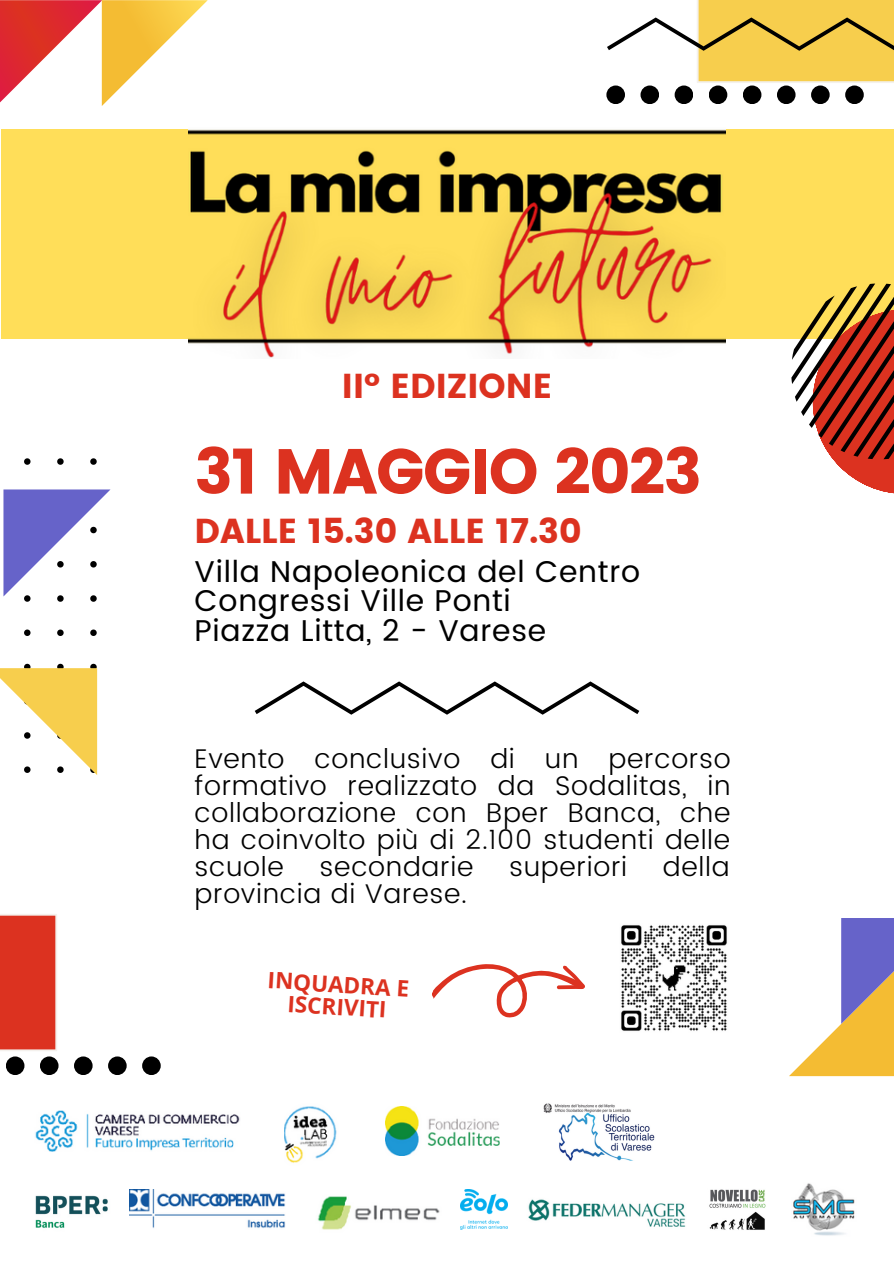
<style>
.page{position:relative;width:894px;height:1264px;background:#fff}
.page>*{position:absolute;margin:0;border:0;box-sizing:border-box;transform-origin:0 0}
.t1{font:63.45px "Poppins";letter-spacing:-.025em;color:#dc3220}
.t2{font:34.5px "Poppins";color:#dc3220}
.t3{font:30px/29.2px "Poppins";letter-spacing:.025em;color:#000}
.t4{font:300 27px/27px "Poppins";letter-spacing:.025em;color:#000;text-align:justify}
.t5{font:700 22.5px/22.5px "Open Sans";color:#dc3220;text-align:center}
</style>
<div class="page">
<div style="left:1px;top:130px;width:892px;height:209px;background:#ffde59"></div>
<svg style="left:791px;top:283px;width:102px;height:210px"></svg>
<svg style="left:0;top:0;width:208px;height:106px"></svg>
<img style="left:285px;top:1106px;width:52px;height:57px">
<img style="left:385px;top:1106px;width:114px;height:49px">
<img style="left:35px;top:1110px;width:205px;height:41px">
<svg style="left:254px;top:681px;width:385px;height:33px"></svg>
<svg style="left:0;top:458px;width:110px;height:317px"></svg>
<img style="left:188px;top:129px;width:537px;height:229px">
<svg style="left:789px;top:918px;width:104px;height:158px"></svg>
<svg style="left:607px;top:0;width:286px;height:83px"></svg>
<div style="left:0;top:914px;width:57px;height:137px;background:#dc3220"></div>
<img style="left:621px;top:925px;width:106px;height:106px">
<svg style="left:432px;top:964px;width:153px;height:54px"></svg>
<img style="left:130px;top:1189px;width:155px;height:39px">
<img style="left:317px;top:1196px;width:123px;height:34px">
<img style="left:709px;top:1189px;width:57px;height:41px">
<img style="left:35px;top:1195px;width:73px;height:33px">
<img style="left:460px;top:1189px;width:47px;height:40px">
<img style="left:528px;top:1199px;width:158px;height:28px">
<img style="left:793px;top:1183px;width:62px;height:53px">
<div style="left:142px;top:1056px;width:19px;height:19px;background:#000;border-radius:50%"></div>
<div style="left:108px;top:1056px;width:19px;height:19px;background:#000;border-radius:50%"></div>
<div style="left:74px;top:1056px;width:19px;height:19px;background:#000;border-radius:50%"></div>
<div style="left:40px;top:1056px;width:19px;height:19px;background:#000;border-radius:50%"></div>
<div style="left:6px;top:1056px;width:18px;height:19px;background:#000;border-radius:50%"></div>
<div style="left:742px;top:85px;width:19px;height:19px;background:#000;border-radius:50%"></div>
<div style="left:708px;top:85px;width:19px;height:19px;background:#000;border-radius:50%"></div>
<div style="left:674px;top:85px;width:19px;height:19px;background:#000;border-radius:50%"></div>
<div style="left:640px;top:85px;width:19px;height:19px;background:#000;border-radius:50%"></div>
<div style="left:606px;top:85px;width:18px;height:19px;background:#000;border-radius:50%"></div>
<div style="left:844px;top:85px;width:19px;height:19px;background:#000;border-radius:50%"></div>
<div style="left:810px;top:85px;width:19px;height:19px;background:#000;border-radius:50%"></div>
<div style="left:776px;top:85px;width:19px;height:19px;background:#000;border-radius:50%"></div>
<img style="left:544px;top:1103px;width:111px;height:57px">
<p class="t2" style="left:342px;top:366px;width:212px">II° EDIZIONE</p>
<h1 class="t1" style="left:194px;top:434px;width:509px">31 MAGGIO 2023</h1>
<p class="t2" style="left:194px;top:510px;width:388px">DALLE 15.30 ALLE 17.30</p>
<p class="t3" style="left:194px;top:557px;width:447px">Villa Napoleonica del Centro<br>Congressi Ville Ponti<br>Piazza Litta, 2 - Varese</p>
<p class="t4" style="left:194px;top:745px;width:537px">Evento conclusivo di un percorso formativo realizzato da Sodalitas, in collaborazione con Bper Banca, che ha coinvolto più di 2.100 studenti delle scuole</p>
<p class="t4" style="left:319px;top:853px;width:155px">secondarie</p>
<p class="t4" style="left:509px;top:853px;width:119px">superiori</p>
<p class="t4" style="left:662px;top:853px;width:68px">della</p>
<p class="t4" style="left:194px;top:880px;width:274px">provincia di Varese.</p>
<p class="t5" style="left:268px;top:967px;width:143px;rotate:4deg">INQUADRA E<br>ISCRIVITI</p>
</div>
